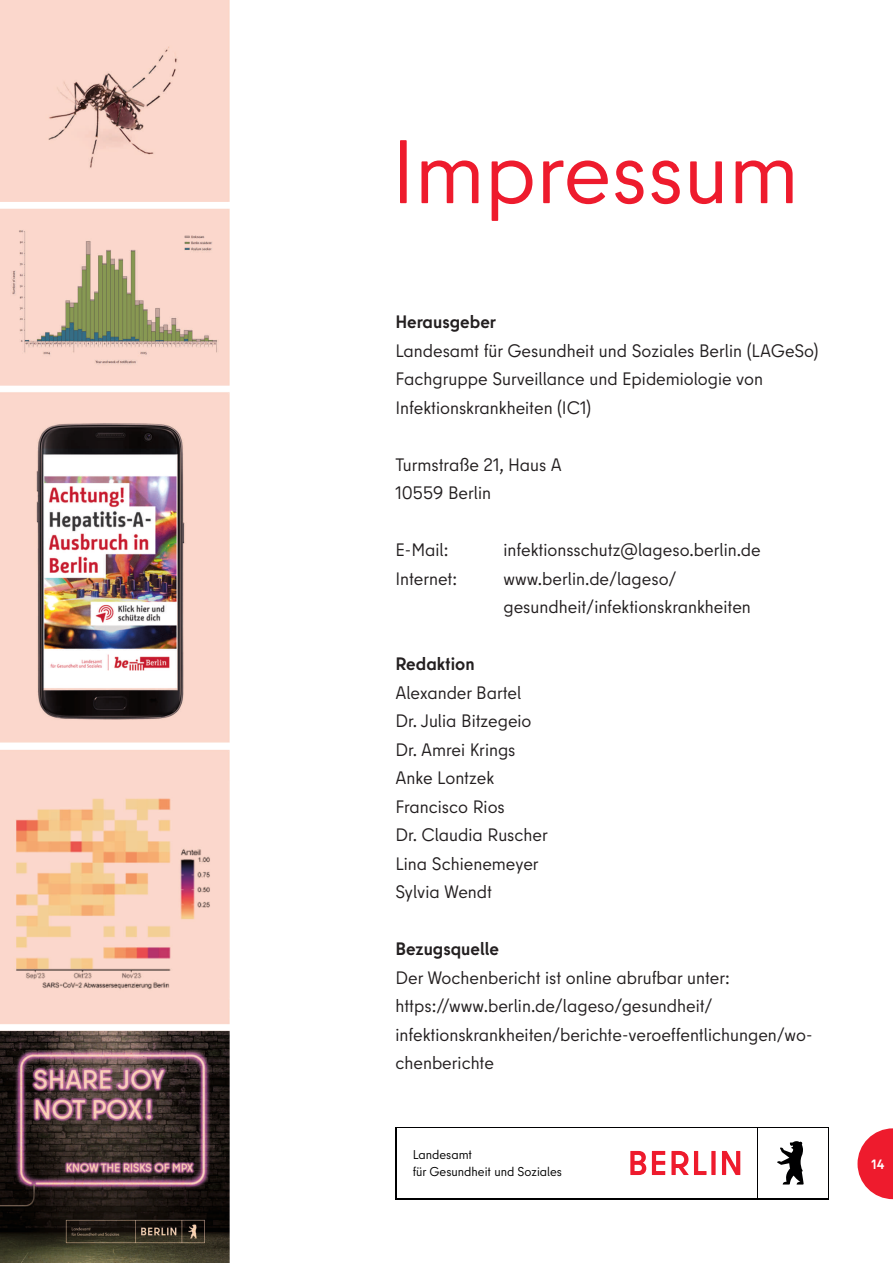
<style>
.page{position:relative;width:893px;height:1263px;background:#fff}
.page>*{position:absolute;margin:0;border:0;box-sizing:border-box;transform-origin:0 0}
.t1{font:90px "Berlin Type";color:#ee1b2d}
.t2{font:18px/28.5px "Berlin Type";color:#231f20}
.t3{font:700 18px "Berlin Type";color:#231f20}
.t4{font:700 13.5px "Berlin Type";color:#fff}
.t5{font:12.75px/16.5px "Berlin Type";color:#000001}
</style>
<div class="page">
<svg style="left:858px;top:1128px;width:35px;height:71px"></svg>
<img style="left:0;top:0;width:230px;height:1263px">
<svg style="left:395px;top:1127px;width:434px;height:72px"></svg>
<div style="left:397px;top:1128px;width:215px;height:70px;background:#fff"></div>
<div style="left:614px;top:1128px;width:143px;height:70px;background:#fff"></div>
<div style="left:758px;top:1128px;width:70px;height:70px;background:#fff"></div>
<svg style="left:630px;top:1151px;width:110px;height:24px"></svg>
<svg style="left:777px;top:1141px;width:27px;height:43px"></svg>
<h1 class="t1" style="left:391px;top:140px;width:409px">Impressum</h1>
<p class="t3" style="left:395px;top:315px;width:102px">Herausgeber</p>
<p class="t2" style="left:395px;top:339px;width:424px">Landesamt für Gesundheit und Soziales Berlin (LAGeSo)<br>Fachgruppe Surveillance und Epidemiologie von<br>Infektionskrankheiten (IC1)</p>
<p class="t2" style="left:395px;top:453px;width:168px">Turmstraße 21, Haus A<br>10559 Berlin</p>
<p class="t2" style="left:395px;top:538px;width:54px">E-Mail:</p>
<p class="t2" style="left:503px;top:538px;width:259px">infektionsschutz@lageso.berlin.de</p>
<p class="t2" style="left:395px;top:567px;width:63px">Internet:</p>
<p class="t2" style="left:503px;top:567px;width:249px">www.berlin.de/lageso/ gesundheit/infektionskrankheiten</p>
<p class="t3" style="left:395px;top:657px;width:81px">Redaktion</p>
<p class="t2" style="left:395px;top:681px;width:154px">Alexander Bartel<br>Dr. Julia Bitzegeio<br>Dr. Amrei Krings<br>Anke Lontzek<br>Francisco Rios<br>Dr. Claudia Ruscher<br>Lina Schienemeyer<br>Sylvia Wendt</p>
<p class="t3" style="left:395px;top:942px;width:105px">Bezugsquelle</p>
<p class="t2" style="left:395px;top:966px;width:419px">Der Wochenbericht ist online abrufbar unter: https://www.berlin.de/lageso/gesundheit/ infektionskrankheiten/berichte-veroeffentlichungen/wo&shy;chenberichte</p>
<p class="t5" style="left:413px;top:1148px;width:151px">Landesamt<br>für Gesundheit und Soziales</p>
<p class="t4" style="left:872px;top:1159px;width:14px">14</p>
</div>
